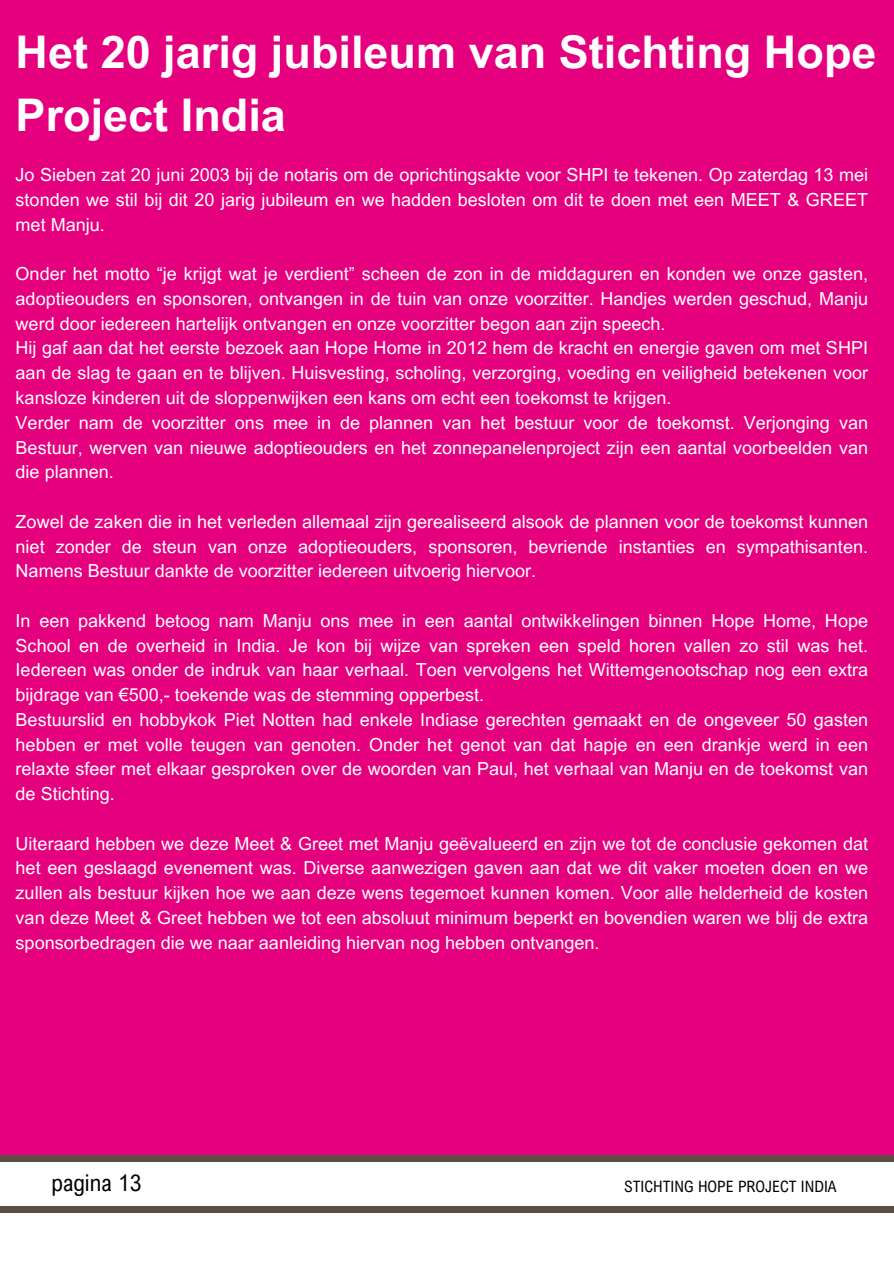
<style>
.page{position:relative;width:894px;height:1264px;background:#fff}
.page>*{position:absolute;margin:0;border:0;box-sizing:border-box;transform-origin:0 0}
.t1{font:700 45px/63px "Arial MT Pro";color:#fff}
.t2{font:23.1px "Arial Nova Cond";color:#000}
.t3{font:18px/24.8px "Arial MT Pro";color:#fff;text-align:justify}
.t4{font:15.6px "Arial Nova Cond";color:#000}
</style>
<div class="page">
<div style="left:0;top:0;width:893px;height:1161px;background:#e5007e"></div>
<div style="left:0;top:1155px;width:893px;height:5px;background:#5d4d46"></div>
<div style="left:0;top:1206px;width:893px;height:6px;background:#5d4d46"></div>
<h1 class="t1" style="left:16px;top:26px;width:862px">Het 20 jarig jubileum van Stichting Hope<br>Project India</h1>
<h3 class="t3" style="left:16px;top:165px;width:853px">Jo Sieben zat 20 juni 2003 bij de notaris om de oprichtingsakte voor SHPI te tekenen. Op zaterdag 13 mei stonden we stil bij dit 20 jarig jubileum en we hadden besloten om dit te doen met een MEET &amp; GREET met Manju.</h3>
<h3 class="t3" style="left:16px;top:264px;width:853px;text-align:left">Onder het motto “je krijgt wat je verdient” scheen de zon in de middaguren en konden we onze gasten, adoptieouders en sponsoren, ontvangen in de tuin van onze voorzitter. Handjes werden geschud, Manju werd door iedereen hartelijk ontvangen en onze voorzitter begon aan zijn speech.<br>Hij gaf aan dat het eerste bezoek aan Hope Home in 2012 hem de kracht en energie gaven om met SHPI aan de slag te gaan en te blijven. Huisvesting, scholing, verzorging, voeding en veiligheid betekenen voor kansloze kinderen uit de sloppenwijken een kans om echt een toekomst te krijgen.<br>Verder nam de voorzitter ons mee in de plannen van het bestuur voor de toekomst. Verjonging van Bestuur, werven van nieuwe adoptieouders en het zonnepanelenproject zijn een aantal voorbeelden van die plannen.</h3>
<h3 class="t3" style="left:16px;top:511px;width:853px">Zowel de zaken die in het verleden allemaal zijn gerealiseerd alsook de plannen voor de toekomst kunnen niet zonder de steun van onze adoptieouders, sponsoren, bevriende instanties en sympathisanten.<br>Namens Bestuur dankte de voorzitter iedereen uitvoerig hiervoor.</h3>
<h3 class="t3" style="left:16px;top:610px;width:853px;text-align:left">In een pakkend betoog nam Manju ons mee in een aantal ontwikkelingen binnen Hope Home, Hope School en de overheid in India. Je kon bij wijze van spreken een speld horen vallen zo stil was het.<br>Iedereen was onder de indruk van haar verhaal. Toen vervolgens het Wittemgenootschap nog een extra bijdrage van €500,- toekende was de stemming opperbest.<br>Bestuurslid en hobbykok Piet Notten had enkele Indiase gerechten gemaakt en de ongeveer 50 gasten hebben er met volle teugen van genoten. Onder het genot van dat hapje en een drankje werd in een relaxte sfeer met elkaar gesproken over de woorden van Paul, het verhaal van Manju en de toekomst van de Stichting.</h3>
<h3 class="t3" style="left:16px;top:833px;width:853px">Uiteraard hebben we deze Meet &amp; Greet met Manju geëvalueerd en zijn we tot de conclusie gekomen dat het een geslaagd evenement was. Diverse aanwezigen gaven aan dat we dit vaker moeten doen en we zullen als bestuur kijken hoe we aan deze wens tegemoet kunnen komen. Voor alle helderheid de kosten van deze Meet &amp; Greet hebben we tot een absoluut minimum beperkt en bovendien waren we blij de extra sponsorbedragen die we naar aanleiding hiervan nog hebben ontvangen.</h3>
<p class="t2" style="left:51px;top:1167px;width:91px">pagina 13</p>
<h2 class="t4" style="left:624px;top:1176px;width:214px">STICHTING HOPE PROJECT INDIA</h2>
</div>
